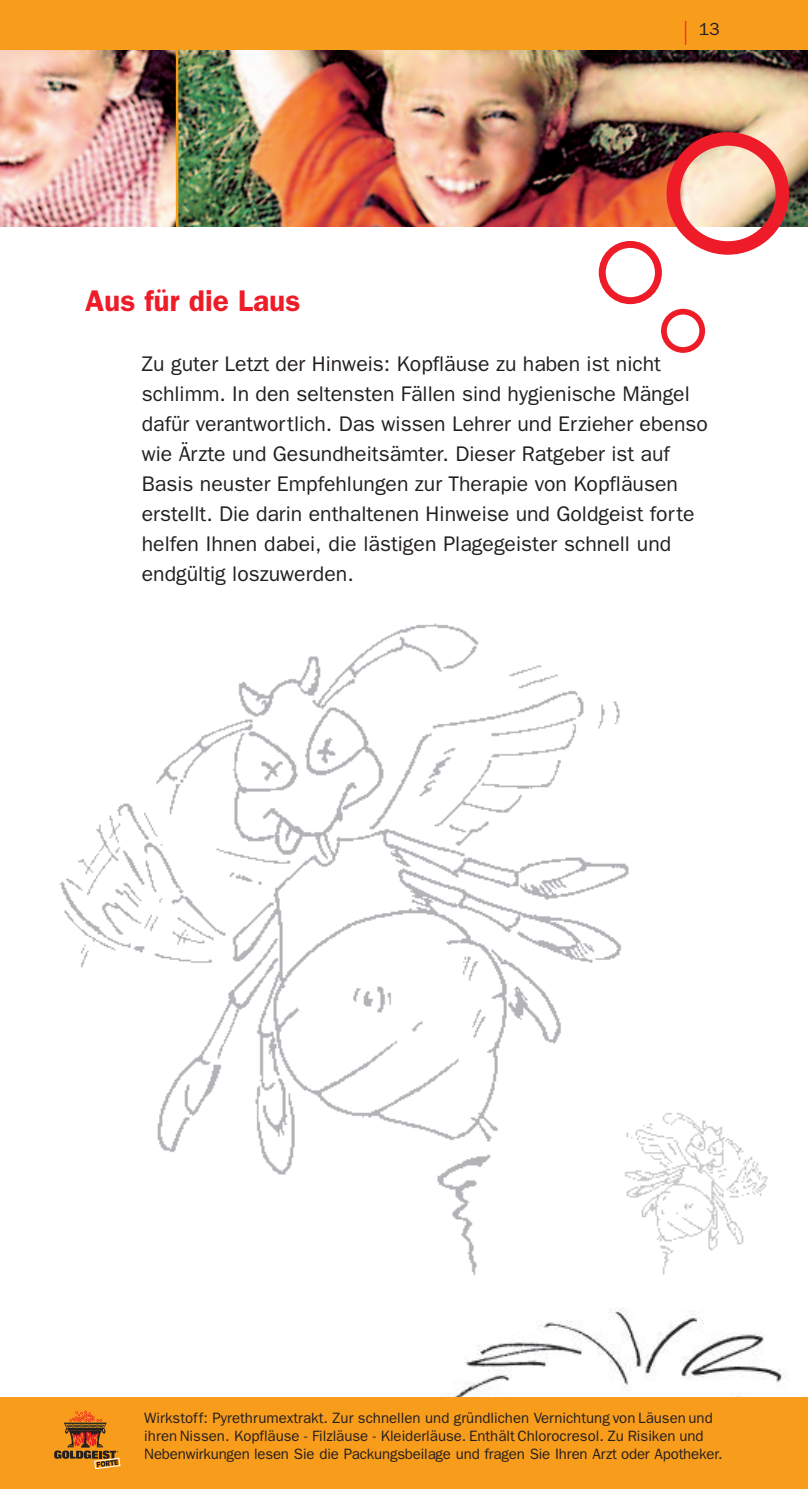
<style>
.page{position:relative;width:808px;height:1489px;background:#fff}
.page>*{position:absolute;margin:0;border:0;box-sizing:border-box;transform-origin:0 0}
.t1{font:600 30px "Franklin Gothic";color:#ee1c28}
.t2{font:21.25px/30px "Franklin Gothic";color:#231f20}
.t3{font:17.5px "Franklin Gothic";color:#231f20}
.t4{font:15px/18px "Franklin Gothic";color:#231f20}
.s1{font-size:35px;color:#ee1c28}
</style>
<div class="page">
<img style="left:445px;top:1308px;width:340px;height:88px">
<img style="left:178px;top:50px;width:630px;height:177px">
<img style="left:0;top:50px;width:176px;height:177px">
<svg style="left:599px;top:132px;width:190px;height:221px"></svg>
<div style="left:0;top:0;width:808px;height:50px;background:#f89c1c"></div>
<img style="left:60px;top:623px;width:569px;height:653px">
<img style="left:623px;top:1104px;width:145px;height:172px">
<hr style="left:176px;top:50px;width:2px;height:177px;background:#f89c1c">
<div style="left:0;top:1396px;width:808px;height:92px;background:#f89c1c"></div>
<svg style="left:54px;top:1410px;width:66px;height:58px"></svg>
<h1 class="t1" style="left:85px;top:283px;width:217px">Aus für die Laus</h1>
<p class="t3" style="left:684px;top:19px;width:38px"><span class="s1">|</span> 13</p>
<p class="t2" style="left:142px;top:349px;width:568px">Zu guter Letzt der Hinweis: Kopfläuse zu haben ist nicht schlimm. In den seltensten Fällen sind hygienische Mängel dafür verantwortlich. Das wissen Lehrer und Erzieher ebenso wie Ärzte und Gesundheitsämter. Dieser Ratgeber ist auf Basis neuster Empfehlungen zur Therapie von Kopfläusen erstellt. Die darin enthaltenen Hinweise und Goldgeist forte helfen Ihnen dabei, die lästigen Plagegeister schnell und endgültig loszuwerden.</p>
<p class="t4" style="left:144px;top:1408px;width:580px">Wirkstoff: Pyrethrumextrakt. Zur schnellen und gründlichen Vernichtung von Läusen und ihren Nissen. Kopfläuse - Filzläuse - Kleiderläuse. Enthält Chlorocresol. Zu Risiken und<br>Nebenwirkungen lesen Sie die Packungsbeilage und fragen Sie Ihren Arzt oder Apotheker.</p>
</div>
